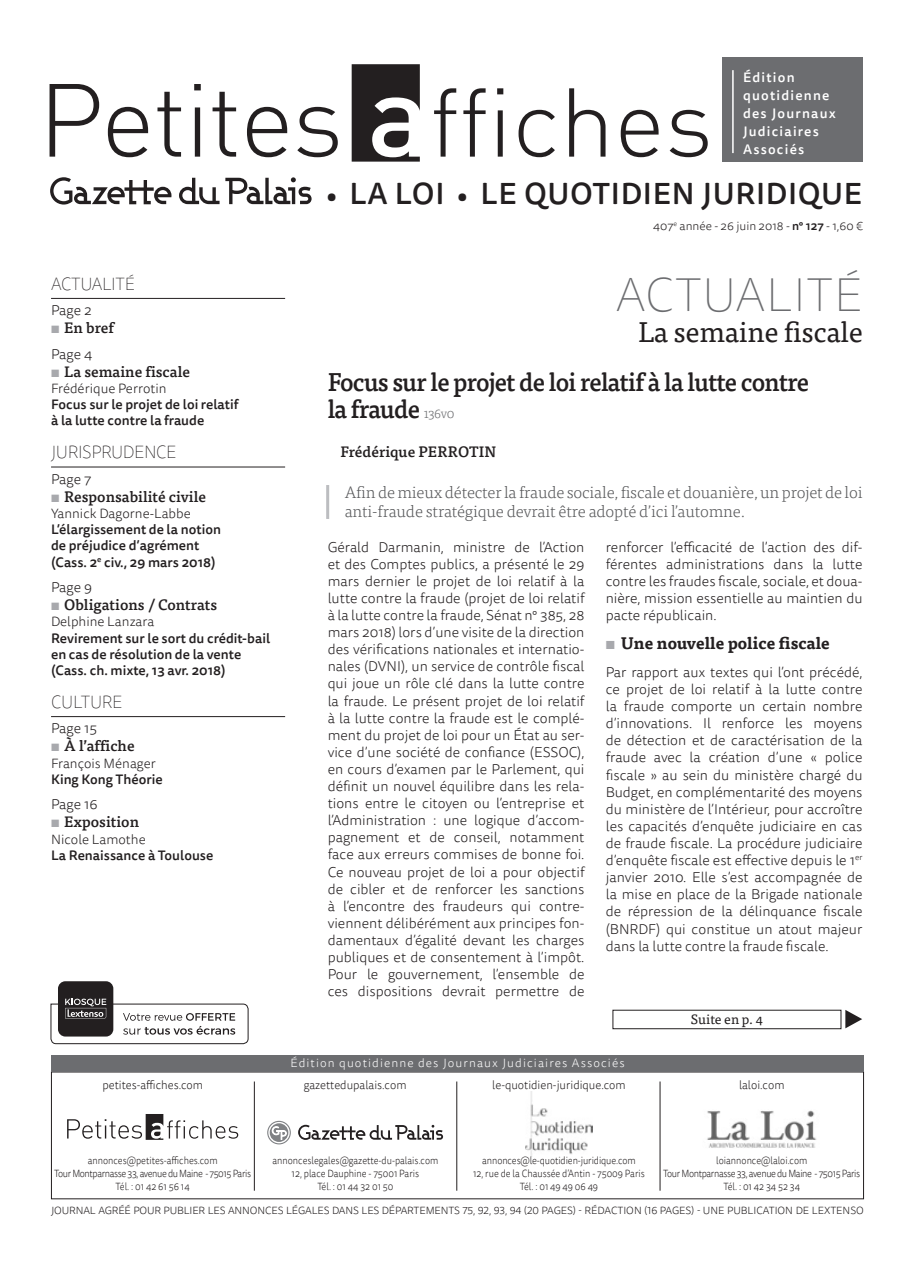
<style>
.page{position:relative;width:915px;height:1263px;background:#fff}
.page>*{position:absolute;margin:0;border:0;box-sizing:border-box;transform-origin:0 0}
.Rubrique{font:100 48px "Tisa Sans OT";letter-spacing:.01em;color:#6c6d70}
.t1{font:500 30px "Tisa Sans OT";letter-spacing:.02em;color:#231f20}
.CULTURE_SousRubrique{font:28.5px "Tisa OT";letter-spacing:-.01em;color:#231f20}
.t2{font:500 25.5px/27px "Tisa OT";letter-spacing:-.03em;color:#231f20;scale:.95 1}
.SOM_Rubrique{font:100 18px "Tisa Sans OT";letter-spacing:-.02em;color:#231f20;scale:.95 1}
.t3{font:300 16.5px/19.5px "Tisa OT";letter-spacing:-.01em;color:#57585a}
.t4{font:700 16.5px "Tisa OT";color:#231f20}
.t5{font:500 15px "Tisa OT";color:#231f20}
.SOM_Page{font:300 14.25px/17.1px "Tisa Sans OT";color:#231f20;text-align:justify}
.SOM_Article{font:500 13.5px/16.2px "Tisa Sans OT";color:#231f20}
.SOM_Auteur{font:300 13.5px "Tisa Sans OT";color:#231f20}
.t6{font:500 13.5px/18px "Tisa Sans OT";letter-spacing:.09em;color:#fff}
.SOM_Suite{font:13.5px "Tisa OT";color:#231f20}
.t7{font:300 12px "Tisa Sans OT";color:#231f20;scale:.95 1}
.t8{font:300 12px "Tisa Sans OT";letter-spacing:.09em;color:#fff}
.t9{font:300 12px "Tisa Sans OT";color:#231f20}
.t10{font:300 10.5px/12.6px "Tisa Sans OT";letter-spacing:-.04em;color:#231f20;text-align:center;scale:.88 1}
.t11{font:300 10.5px/12.6px "Tisa Sans OT";letter-spacing:-.01em;color:#231f20;text-align:center;scale:.88 1}
.t12{font:300 10.5px "Tisa Sans OT";letter-spacing:-.01em;color:#231f20}
.s1{font-weight:700;color:#a8a9ad}
.s2{font-size:27px}
.s3{font-weight:500}
.s4{font-weight:300;font-size:13.5px;color:#6c6d70}
.s5{color:#a8a9ad}
</style>
<div class="page">
<div style="left:721px;top:58px;width:140px;height:104px;background:#6c6d70"></div>
<hr style="left:732px;top:70px;width:1px;height:83px;background:#fff">
<svg style="left:50px;top:84px;width:49px;height:73px"></svg>
<svg style="left:108px;top:107px;width:40px;height:50px"></svg>
<svg style="left:157px;top:92px;width:24px;height:65px"></svg>
<svg style="left:194px;top:84px;width:7px;height:73px"></svg>
<svg style="left:212px;top:92px;width:24px;height:65px"></svg>
<svg style="left:247px;top:107px;width:40px;height:50px"></svg>
<svg style="left:297px;top:107px;width:40px;height:50px"></svg>
<svg style="left:351px;top:64px;width:68px;height:98px"></svg>
<svg style="left:434px;top:88px;width:22px;height:69px"></svg>
<svg style="left:463px;top:88px;width:22px;height:69px"></svg>
<svg style="left:497px;top:88px;width:6px;height:69px"></svg>
<svg style="left:518px;top:110px;width:36px;height:47px"></svg>
<svg style="left:569px;top:88px;width:36px;height:69px"></svg>
<svg style="left:620px;top:110px;width:38px;height:47px"></svg>
<svg style="left:669px;top:110px;width:38px;height:47px"></svg>
<svg style="left:50px;top:177px;width:121px;height:28px"></svg>
<svg style="left:179px;top:178px;width:40px;height:26px"></svg>
<svg style="left:225px;top:177px;width:86px;height:27px"></svg>
<img style="left:525px;top:1091px;width:67px;height:65px">
<svg style="left:67px;top:1114px;width:171px;height:26px"></svg>
<img style="left:707px;top:1110px;width:110px;height:38px">
<hr style="left:659px;top:1081px;width:1px;height:110px;background:#231f20">
<hr style="left:456px;top:1081px;width:1px;height:110px;background:#231f20">
<hr style="left:254px;top:1081px;width:1px;height:110px;background:#231f20">
<svg style="left:269px;top:1123px;width:19px;height:19px"></svg>
<svg style="left:298px;top:1125px;width:145px;height:15px"></svg>
<svg style="left:271px;top:1126px;width:16px;height:14px"></svg>
<div style="left:267px;top:1121px;width:24px;height:23px;border:1px solid #808285;border-radius:50%"></div>
<div style="left:51px;top:1055px;width:812px;height:16px;background:#6c6d70"></div>
<div style="left:58px;top:981px;width:55px;height:55px;background:#231f20;border-radius:7px"></div>
<svg style="left:50px;top:999px;width:199px;height:45px"></svg>
<div style="left:612px;top:1010px;width:229px;height:19px;border:1px solid #231f20"></div>
<svg style="left:845px;top:1010px;width:16px;height:18px"></svg>
<hr style="left:51px;top:298px;width:234px;height:1px;background:#231f20">
<hr style="left:51px;top:467px;width:234px;height:1px;background:#231f20">
<hr style="left:51px;top:716px;width:234px;height:1px;background:#231f20">
<hr style="left:326px;top:485px;width:3px;height:34px;background:#bcbdc0">
<p class="SOM_Rubrique" style="left:51px;top:273px;width:63px">ACTUALITÉ</p>
<p class="SOM_Page" style="left:51px;top:303px;width:42px">Page 2</p>
<p class="t5" style="left:51px;top:319px;width:64px"><span class="s1">▪</span> En bref</p>
<p class="SOM_Page" style="left:51px;top:346px;width:43px">Page 4</p>
<p class="t5" style="left:51px;top:362px;width:140px"><span class="s1">▪</span> La semaine fiscale</p>
<p class="SOM_Auteur" style="left:51px;top:380px;width:117px">Frédérique Perrotin</p>
<p class="SOM_Article" style="left:51px;top:397px;width:189px">Focus sur le projet de loi relatif à la lutte contre la fraude</p>
<p class="SOM_Rubrique" style="left:51px;top:441px;width:133px">JU RISPRU DENCE</p>
<p class="SOM_Page" style="left:51px;top:471px;width:42px">Page 7</p>
<p class="t5" style="left:51px;top:487px;width:156px"><span class="s1">▪</span> Responsabilité civile</p>
<p class="SOM_Auteur" style="left:51px;top:505px;width:141px">Yannick Dagorne-Labbe</p>
<p class="SOM_Article" style="left:51px;top:522px;width:171px">L’élargissement de la notion de préjudice d’agrément (Cass. 2<sup>e</sup> civ., 29 mars 2018)</p>
<p class="SOM_Page" style="left:51px;top:579px;width:43px">Page 9</p>
<p class="t5" style="left:51px;top:596px;width:167px"><span class="s1">▪</span> Obligations / Contrats</p>
<p class="SOM_Auteur" style="left:51px;top:614px;width:105px">Delphine Lanzara</p>
<p class="SOM_Article" style="left:51px;top:630px;width:220px">Revirement sur le sort du crédit-bail en cas de résolution de la vente (Cass. ch. mixte, 13 avr. 2018)</p>
<p class="SOM_Rubrique" style="left:51px;top:691px;width:12px">CULTU</p>
<p class="SOM_Rubrique" style="left:102px;top:691px;width:23px">RE</p>
<p class="SOM_Page" style="left:51px;top:721px;width:47px">Page 15</p>
<p class="t5" style="left:51px;top:737px;width:85px"><span class="s1">▪</span> À l’affiche</p>
<p class="SOM_Auteur" style="left:51px;top:755px;width:106px">François Ménager</p>
<p class="SOM_Article" style="left:51px;top:772px;width:113px">King Kong Théorie</p>
<p class="SOM_Page" style="left:51px;top:797px;width:48px">Page 16</p>
<p class="t5" style="left:51px;top:813px;width:89px"><span class="s1">▪</span> Exposition</p>
<p class="SOM_Auteur" style="left:51px;top:831px;width:96px">Nicole Lamothe</p>
<p class="SOM_Article" style="left:51px;top:848px;width:164px">La Renaissance à Toulouse</p>
<p class="t7" style="left:102px;top:1077px;width:107px">petites-affiches.com</p>
<p class="t6" style="left:742px;top:69px;width:94px">Édition quotidienne des Journaux<br>Judiciaires<br>Associés</p>
<h2 class="t1" style="left:326px;top:175px;width:537px"><span class="s2">•</span> LA LOI <span class="s2">•</span> LE QUOTIDIEN JURIDIQUE</h2>
<p class="t9" style="left:653px;top:219px;width:211px">407<sup>e</sup> année - 26 juin 2018 - <span class="s3">n° 127</span> - 1,60 €</p>
<p class="Rubrique" style="left:615px;top:267px;width:248px">ACTUALITÉ</p>
<p class="CULTURE_SousRubrique" style="left:638px;top:315px;width:226px">La semaine fiscale</p>
<p class="t2" style="left:327px;top:369px;width:508px">Focus sur le projet de loi relatif à la lutte contre la fraude <span class="s4">136v0</span></p>
<p class="t5" style="left:340px;top:443px;width:157px">Frédérique PERROTIN</p>
<p class="t3" style="left:344px;top:483px;width:519px">Afin de mieux détecter la fraude sociale, fiscale et douanière, un projet de loi anti-fraude stratégique devrait être adopté d’ici l’automne.</p>
<p class="SOM_Page" style="left:327px;top:539px;width:258px">Gérald Darmanin, ministre de l’Action et des Comptes publics, a présenté le 29 mars dernier le projet de loi relatif à la lutte contre la fraude (projet de loi relatif à la lutte contre la fraude, Sénat n° 385, 28 mars 2018) lors d’une visite de la direction des vérifications nationales et internatio&shy;nales (DVNI), un service de contrôle fiscal qui joue un rôle clé dans la lutte contre la fraude. Le présent projet de loi relatif à la lutte contre la fraude est le complé&shy;ment du projet de loi pour un État au ser&shy;vice d’une société de confiance (ESSOC), en cours d’examen par le Parlement, qui définit un nouvel équilibre dans les rela&shy;tions entre le citoyen ou l’entreprise et l’Administration : une logique d’accom&shy;pagnement et de conseil, notamment face aux erreurs commises de bonne foi.<br>Ce nouveau projet de loi a pour objectif de cibler et de renforcer les sanctions à l’encontre des fraudeurs qui contre&shy;viennent délibérément aux principes fon&shy;damentaux d’égalité devant les charges publiques et de consentement à l’impôt.<br>Pour le gouvernement, l’ensemble de ces dispositions devrait permettre de</p>
<p class="SOM_Page" style="left:605px;top:539px;width:258px">renforcer l’efficacité de l’action des dif&shy;férentes administrations dans la lutte contre les fraudes fiscale, sociale, et doua&shy;nière, mission essentielle au maintien du pacte républicain.</p>
<p class="t4" style="left:605px;top:633px;width:226px"><span class="s5">▪</span> Une nouvelle police fiscale</p>
<p class="SOM_Page" style="left:605px;top:664px;width:258px">Par rapport aux textes qui l’ont précédé, ce projet de loi relatif à la lutte contre la fraude comporte un certain nombre d’innovations. Il renforce les moyens de détection et de caractérisation de la fraude avec la création d’une « police fiscale » au sein du ministère chargé du Budget, en complémentarité des moyens du ministère de l’Intérieur, pour accroître les capacités d’enquête judiciaire en cas de fraude fiscale. La procédure judiciaire d’enquête fiscale est effective depuis le 1<sup>er </sup>janvier 2010. Elle s’est accompagnée de la mise en place de la Brigade nationale de répression de la délinquance fiscale (BNRDF) qui constitue un atout majeur dans la lutte contre la fraude fiscale.</p>
<p class="t8" style="left:290px;top:1055px;width:335px">Édition quotidienne des Journaux Judiciaires Associés</p>
<p class="SOM_Suite" style="left:690px;top:1012px;width:73px">Suite en p. 4</p>
<p class="t7" style="left:303px;top:1077px;width:110px">gazettedupalais.com</p>
<p class="t7" style="left:492px;top:1077px;width:142px">le-quotidien-juridique.com</p>
<p class="t7" style="left:738px;top:1077px;width:49px">laloi.com</p>
<p class="t10" style="left:54px;top:1155px;width:225px">annonces@petites-affiches.com<br>Tour Montparnasse 33, avenue du Maine - 75015 Paris<br>Tél. : 01 42 61 56 14</p>
<p class="t11" style="left:272px;top:1155px;width:190px">annonceslegales@gazette-du-palais.com<br>12, place Dauphine - 75001 Paris<br>Tél. : 01 44 32 01 50</p>
<p class="t11" style="left:473px;top:1155px;width:197px">annonces@le-quotidien-juridique.com<br>12, rue de la Chaussée d’Antin - 75009 Paris<br>Tél. : 01 49 49 06 49</p>
<p class="t10" style="left:663px;top:1155px;width:225px">loiannonce@laloi.com<br>Tour Montparnasse 33, avenue du Maine - 75015 Paris<br>Tél. : 01 42 34 52 34</p>
<p class="t12" style="left:51px;top:1204px;width:814px">JOURNAL AGRÉÉ POUR PUBLIER LES ANNONCES LÉGALES DANS LES DÉPARTEMENTS 75, 92, 93, 94 (20 PAGES) - RÉDACTION (16 PAGES) - UNE PUBLICATION DE LEXTENSO</p>
</div>
